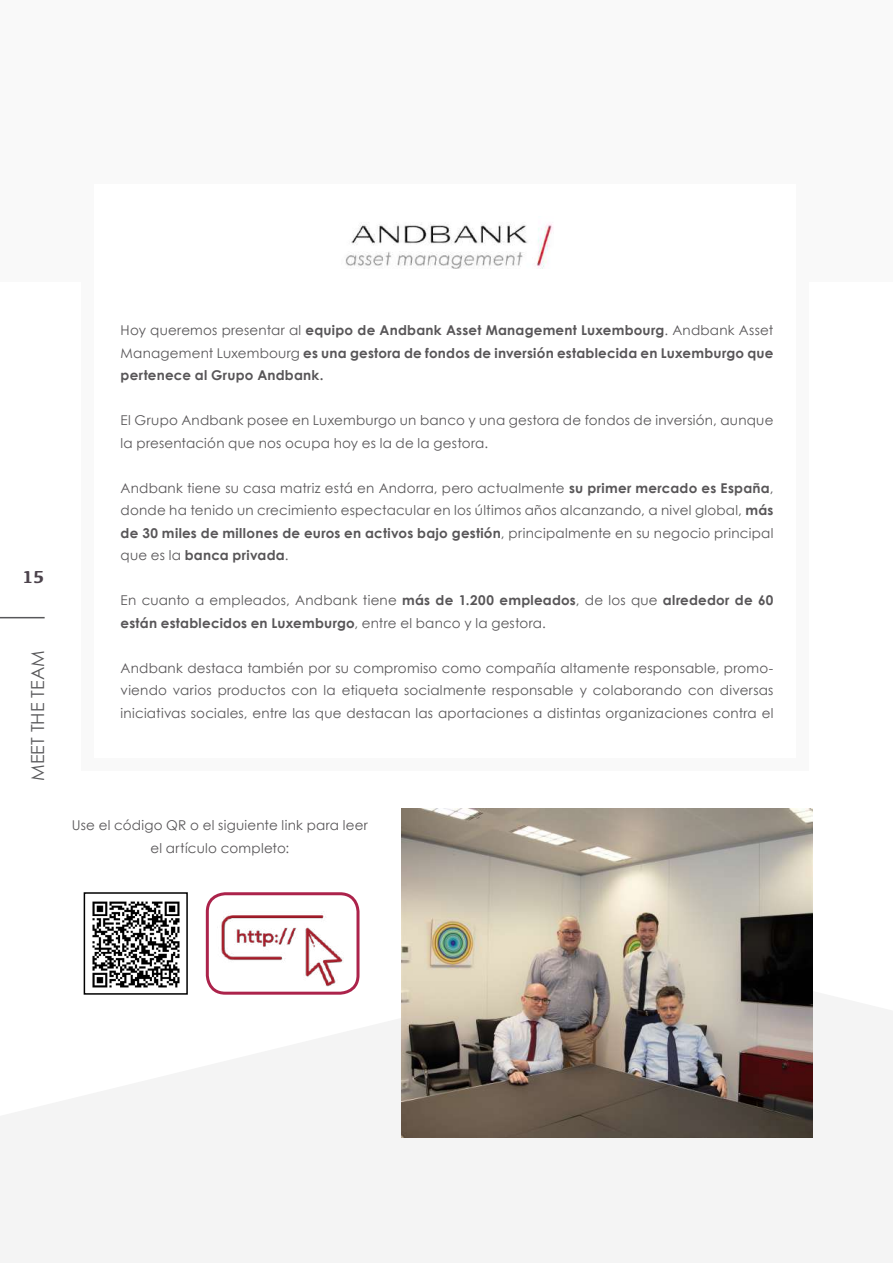
<style>
.page{position:relative;width:893px;height:1263px;background:#fff}
.page>*{position:absolute;margin:0;border:0;box-sizing:border-box;transform-origin:0 0}
.t1{font:18px "Century Gothic";color:#58585a}
.t2{font:700 18px "Kefa";color:#4c434c}
.t3{font:13.5px/22.5px "Century Gothic";letter-spacing:.015em;color:#585658}
.t4{font:700 13.5px/22.5px "Century Gothic";letter-spacing:.015em;color:#585658;text-align:justify}
.s1{font-weight:400}
.s2{font-weight:700}
</style>
<div class="page">
<svg style="left:0;top:954px;width:893px;height:309px;fill:#f4f4f4"></svg>
<div style="left:0;top:0;width:893px;height:281px;background:#f9f9f9"></div>
<img style="left:87px;top:901px;width:98px;height:91px">
<div style="left:84px;top:892px;width:104px;height:103px;border:2px solid #000"></div>
<img style="left:207px;top:913px;width:151px;height:79px">
<div style="left:206px;top:892px;width:153px;height:103px;border:3px solid #ac234b;border-radius:18px"></div>
<hr style="left:0;top:617px;width:45px;height:1px;background:#58585a">
<div style="left:94px;top:184px;width:706px;height:347px;background:#fff"></div>
<div style="left:81px;top:225px;width:13px;height:546px;background:#f9f9f9"></div>
<img style="left:345px;top:222px;width:208px;height:46px">
<img style="left:401px;top:809px;width:411px;height:328px">
<div style="left:81px;top:758px;width:719px;height:13px;background:#f9f9f9"></div>
<div style="left:796px;top:166px;width:13px;height:605px;background:#f9f9f9"></div>
<h1 class="t2" style="left:22px;top:564px;width:24px">15</h1>
<h1 class="t1" style="left:27px;top:781px;width:132px;rotate:-90deg">MEET THE TEAM</h1>
<p class="t4" style="left:121px;top:319px;width:654px"><span class="s1">Hoy queremos presentar al</span> equipo de Andbank Asset Management Luxembourg<span class="s1">. Andbank Asset Management Luxembourg</span> es una gestora de fondos de inversión establecida en Luxemburgo que pertenece al Grupo Andbank.</p>
<p class="t3" style="left:121px;top:409px;width:654px">El Grupo Andbank posee en Luxemburgo un banco y una gestora de fondos de inversión, aunque la presentación que nos ocupa hoy es la de la gestora.</p>
<p class="t3" style="left:121px;top:476px;width:654px;text-align:justify">Andbank tiene su casa matriz está en Andorra, pero actualmente <span class="s2">su primer mercado es España</span>, donde ha tenido un crecimiento espectacular en los últimos años alcanzando, a nivel global, <span class="s2">más de 30 miles de millones de euros en activos bajo gestión</span>, principalmente en su negocio principal que es la <span class="s2">banca privada</span>.</p>
<p class="t3" style="left:121px;top:589px;width:654px">En cuanto a empleados, Andbank tiene <span class="s2">más de 1.200 empleados</span>, de los que <span class="s2">alrededor de 60 están establecidos en Luxemburgo</span>, entre el banco y la gestora.</p>
<p class="t3" style="left:121px;top:656px;width:654px;text-align:justify">Andbank destaca también por su compromiso como compañía altamente responsable, promo&shy;viendo varios productos con la etiqueta socialmente responsable y colaborando con diversas iniciativas sociales, entre las que destacan las aportaciones a distintas organizaciones contra el</p>
<p class="t3" style="left:72px;top:814px;width:298px;text-align:center">Use el código QR o el siguiente link para leer el artículo completo:</p>
</div>
